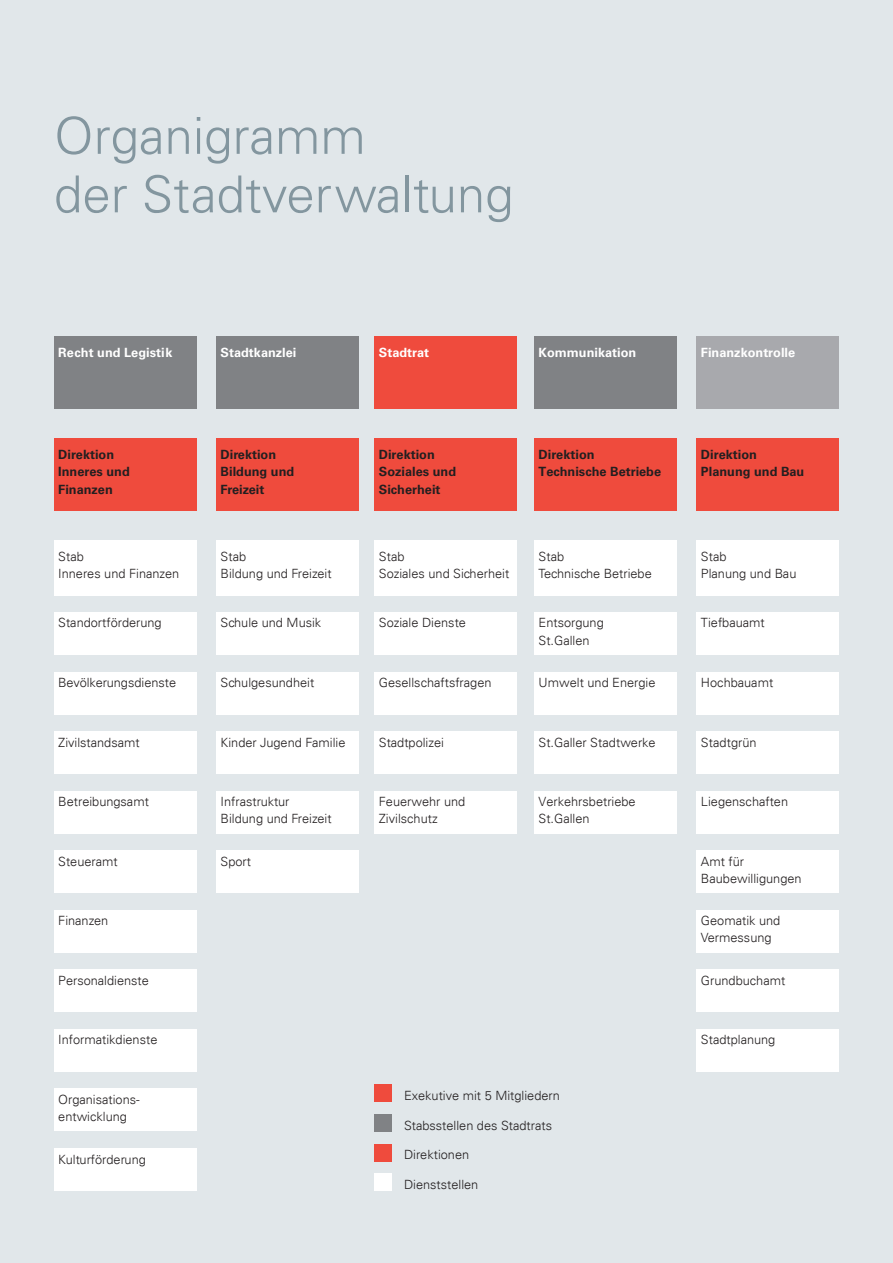
<style>
.page{position:relative;width:893px;height:1263px;background:#e1e7ea}
.page>*{position:absolute;margin:0;border:0;box-sizing:border-box;transform-origin:0 0}
.t1{font:300 51px/58.5px "Univers";color:#83969f}
.t2{font:300 12.75px/17.2px "Univers";color:#231f20}
.t3{font:700 12.75px/17.2px "Univers LT Std";color:#231f20}
.t4{font:700 12.75px "Univers LT Std";color:#fff}
</style>
<div class="page">
<div style="left:216px;top:336px;width:143px;height:72px;background:#808285"></div>
<div style="left:375px;top:336px;width:142px;height:72px;background:#ef4b3d"></div>
<div style="left:534px;top:336px;width:143px;height:72px;background:#808285"></div>
<div style="left:54px;top:336px;width:142px;height:72px;background:#808285"></div>
<div style="left:375px;top:438px;width:142px;height:72px;background:#ef4b3d"></div>
<div style="left:534px;top:438px;width:143px;height:72px;background:#ef4b3d"></div>
<div style="left:697px;top:438px;width:142px;height:72px;background:#ef4b3d"></div>
<div style="left:216px;top:438px;width:143px;height:72px;background:#ef4b3d"></div>
<div style="left:54px;top:438px;width:142px;height:72px;background:#ef4b3d"></div>
<div style="left:54px;top:540px;width:142px;height:55px;background:#fff"></div>
<div style="left:54px;top:612px;width:142px;height:43px;background:#fff"></div>
<div style="left:54px;top:1148px;width:142px;height:43px;background:#fff"></div>
<div style="left:216px;top:612px;width:143px;height:43px;background:#fff"></div>
<div style="left:375px;top:612px;width:142px;height:43px;background:#fff"></div>
<div style="left:534px;top:612px;width:143px;height:43px;background:#fff"></div>
<div style="left:697px;top:612px;width:142px;height:43px;background:#fff"></div>
<div style="left:54px;top:672px;width:142px;height:42px;background:#fff"></div>
<div style="left:216px;top:672px;width:143px;height:42px;background:#fff"></div>
<div style="left:375px;top:672px;width:142px;height:42px;background:#fff"></div>
<div style="left:534px;top:672px;width:143px;height:42px;background:#fff"></div>
<div style="left:697px;top:672px;width:142px;height:42px;background:#fff"></div>
<div style="left:54px;top:731px;width:142px;height:43px;background:#fff"></div>
<div style="left:54px;top:791px;width:142px;height:42px;background:#fff"></div>
<div style="left:54px;top:850px;width:142px;height:43px;background:#fff"></div>
<div style="left:216px;top:850px;width:143px;height:43px;background:#fff"></div>
<div style="left:54px;top:910px;width:142px;height:42px;background:#fff"></div>
<div style="left:54px;top:969px;width:142px;height:43px;background:#fff"></div>
<div style="left:54px;top:1029px;width:142px;height:42px;background:#fff"></div>
<div style="left:54px;top:1088px;width:142px;height:43px;background:#fff"></div>
<div style="left:216px;top:731px;width:143px;height:43px;background:#fff"></div>
<div style="left:375px;top:731px;width:142px;height:43px;background:#fff"></div>
<div style="left:375px;top:791px;width:142px;height:42px;background:#fff"></div>
<div style="left:216px;top:791px;width:143px;height:42px;background:#fff"></div>
<div style="left:534px;top:731px;width:143px;height:43px;background:#fff"></div>
<div style="left:534px;top:791px;width:143px;height:42px;background:#fff"></div>
<div style="left:697px;top:731px;width:142px;height:43px;background:#fff"></div>
<div style="left:697px;top:791px;width:142px;height:42px;background:#fff"></div>
<div style="left:697px;top:850px;width:142px;height:43px;background:#fff"></div>
<div style="left:697px;top:910px;width:142px;height:42px;background:#fff"></div>
<div style="left:697px;top:969px;width:142px;height:43px;background:#fff"></div>
<div style="left:697px;top:1029px;width:142px;height:42px;background:#fff"></div>
<div style="left:216px;top:540px;width:143px;height:55px;background:#fff"></div>
<div style="left:375px;top:540px;width:142px;height:55px;background:#fff"></div>
<div style="left:534px;top:540px;width:143px;height:55px;background:#fff"></div>
<div style="left:697px;top:540px;width:142px;height:55px;background:#fff"></div>
<div style="left:697px;top:336px;width:142px;height:72px;background:#a8a9ad"></div>
<div style="left:375px;top:1085px;width:17px;height:17px;background:#ef4b3d"></div>
<div style="left:375px;top:1114px;width:17px;height:17px;background:#808285"></div>
<div style="left:375px;top:1144px;width:17px;height:17px;background:#ef4b3d"></div>
<div style="left:375px;top:1174px;width:17px;height:17px;background:#fff"></div>
<h1 class="t1" style="left:54px;top:107px;width:461px">Organigramm<br>der Stadtverwaltung</h1>
<p class="t4" style="left:58px;top:345px;width:116px">Recht und Legistik</p>
<p class="t4" style="left:221px;top:345px;width:77px">Stadtkanzlei</p>
<p class="t4" style="left:379px;top:345px;width:52px">Stadtrat</p>
<p class="t4" style="left:539px;top:345px;width:99px">Kommunikation</p>
<p class="t4" style="left:701px;top:345px;width:96px">Finanzkontrolle</p>
<p class="t3" style="left:58px;top:446px;width:73px">Direktion<br>Inneres und<br>Finanzen</p>
<p class="t2" style="left:58px;top:548px;width:122px">Stab<br>Inneres und Finanzen</p>
<p class="t2" style="left:58px;top:614px;width:105px">Standortförderung</p>
<p class="t3" style="left:221px;top:446px;width:75px">Direktion<br>Bildung und<br>Freizeit</p>
<p class="t3" style="left:379px;top:446px;width:79px">Direktion<br>Soziales und<br>Sicherheit</p>
<p class="t3" style="left:539px;top:446px;width:124px">Direktion<br>Technische Betriebe</p>
<p class="t3" style="left:701px;top:446px;width:105px">Direktion<br>Planung und Bau</p>
<p class="t2" style="left:221px;top:548px;width:113px">Stab<br>Bildung und Freizeit</p>
<p class="t2" style="left:379px;top:548px;width:132px">Stab<br>Soziales und Sicherheit</p>
<p class="t2" style="left:539px;top:548px;width:115px">Stab<br>Technische Betriebe</p>
<p class="t2" style="left:701px;top:548px;width:97px">Stab<br>Planung und Bau</p>
<p class="t2" style="left:221px;top:614px;width:102px">Schule und Musik</p>
<p class="t2" style="left:379px;top:614px;width:89px">Soziale Dienste</p>
<p class="t2" style="left:539px;top:614px;width:67px">Entsorgung<br>St.Gallen</p>
<p class="t2" style="left:701px;top:614px;width:65px">Tiefbauamt</p>
<p class="t2" style="left:58px;top:674px;width:119px">Bevölkerungsdienste</p>
<p class="t2" style="left:221px;top:674px;width:95px">Schulgesundheit</p>
<p class="t2" style="left:379px;top:674px;width:114px">Gesellschaftsfragen</p>
<p class="t2" style="left:539px;top:674px;width:118px">Umwelt und Energie</p>
<p class="t2" style="left:701px;top:674px;width:74px">Hochbauamt</p>
<p class="t2" style="left:58px;top:733px;width:83px">Zivilstandsamt</p>
<p class="t2" style="left:58px;top:793px;width:92px">Betreibungsamt</p>
<p class="t2" style="left:221px;top:733px;width:126px">Kinder Jugend Familie</p>
<p class="t2" style="left:379px;top:733px;width:67px">Stadtpolizei</p>
<p class="t2" style="left:221px;top:793px;width:113px">Infrastruktur<br>Bildung und Freizeit</p>
<p class="t2" style="left:379px;top:793px;width:88px">Feuerwehr und<br>Zivilschutz</p>
<p class="t2" style="left:58px;top:852px;width:61px">Steueramt</p>
<p class="t2" style="left:221px;top:852px;width:32px">Sport</p>
<p class="t2" style="left:58px;top:912px;width:52px">Finanzen</p>
<p class="t2" style="left:58px;top:971px;width:92px">Personaldienste</p>
<p class="t2" style="left:58px;top:1031px;width:101px">Informatikdienste</p>
<p class="t2" style="left:539px;top:733px;width:118px">St.Galler Stadtwerke</p>
<p class="t2" style="left:539px;top:793px;width:99px">Verkehrsbetriebe<br>St.Gallen</p>
<p class="t2" style="left:58px;top:1090px;width:83px">Organisations&shy;entwicklung</p>
<p class="t2" style="left:58px;top:1150px;width:89px">Kulturförderung</p>
<p class="t2" style="left:404px;top:1087px;width:157px">Exekutive mit 5 Mitgliedern</p>
<p class="t2" style="left:404px;top:1116px;width:150px">Stabsstellen des Stadtrats</p>
<p class="t2" style="left:404px;top:1146px;width:67px">Direktionen</p>
<p class="t2" style="left:404px;top:1176px;width:76px">Dienststellen</p>
<p class="t2" style="left:701px;top:733px;width:57px">Stadtgrün</p>
<p class="t2" style="left:701px;top:793px;width:89px">Liegenschaften</p>
<p class="t2" style="left:701px;top:852px;width:102px">Amt für<br>Baubewilligungen</p>
<p class="t2" style="left:701px;top:912px;width:81px">Geomatik und<br>Vermessung</p>
<p class="t2" style="left:701px;top:971px;width:86px">Grundbuchamt</p>
<p class="t2" style="left:701px;top:1031px;width:76px">Stadtplanung</p>
</div>
